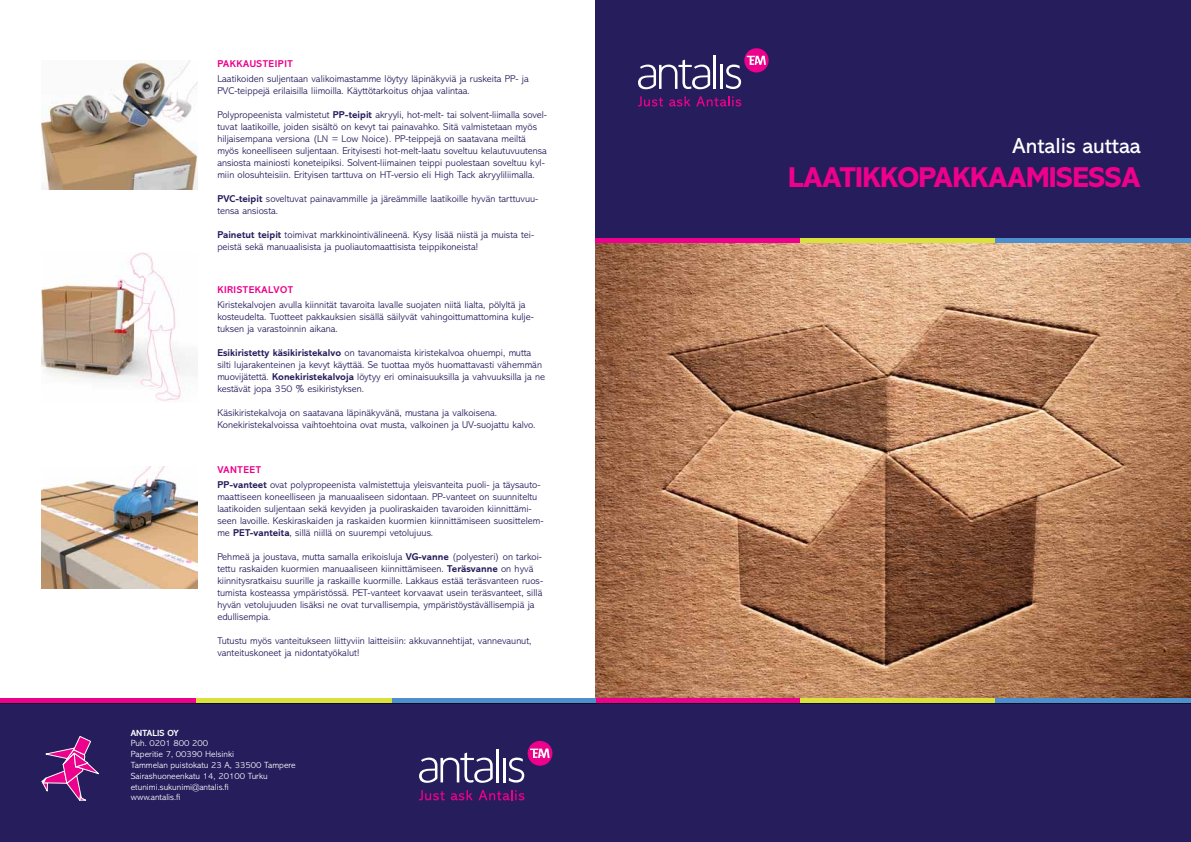
<style>
.page{position:relative;width:1191px;height:842px;background:#fff}
.page>*{position:absolute;margin:0;border:0;box-sizing:border-box;transform-origin:0 0}
.t1{font:800 29px "Abadi MT Pro";letter-spacing:-.02em;color:#ec008c}
.t2{font:22px "Abadi MT Pro";color:#fff}
.t3{font:300 10px/12px "Abadi MT Pro";color:#251d5c}
.t4{font:700 10px "Abadi MT Pro";letter-spacing:.05em;color:#ec008c}
.t5{font:300 9px/10.8px "Abadi MT Pro";color:#fff}
.t6{font:700 9px "Abadi MT Pro";color:#fff}
.s1{font-weight:700}
.s2{font-weight:700;color:#ec008c}
</style>
<div class="page">
<img style="left:595px;top:243px;width:596px;height:455px">
<div style="left:0;top:703px;width:1191px;height:139px;background:#251d5c"></div>
<svg style="left:42px;top:736px;width:57px;height:65px;background:#6e2e79"></svg>
<svg style="left:509px;top:757px;width:15px;height:25px"></svg>
<hr style="left:496px;top:749px;width:2px;height:33px;background:#fff">
<hr style="left:503px;top:758px;width:2px;height:24px;background:#fff">
<svg style="left:419px;top:752px;width:74px;height:31px"></svg>
<div style="left:527px;top:741px;width:25px;height:25px;background:#ec008c;border-radius:50%"></div>
<svg style="left:530px;top:749px;width:19px;height:9px"></svg>
<svg style="left:419px;top:790px;width:25px;height:10px"></svg>
<svg style="left:451px;top:790px;width:73px;height:10px"></svg>
<div style="left:595px;top:0;width:596px;height:241px;background:#251d5c"></div>
<hr style="left:713px;top:56px;width:3px;height:33px;background:#fff">
<hr style="left:720px;top:65px;width:3px;height:24px;background:#fff">
<svg style="left:638px;top:60px;width:72px;height:29px"></svg>
<svg style="left:744px;top:48px;width:24px;height:25px"></svg>
<svg style="left:726px;top:56px;width:40px;height:33px"></svg>
<svg style="left:638px;top:96px;width:25px;height:11px"></svg>
<svg style="left:669px;top:96px;width:21px;height:11px"></svg>
<svg style="left:696px;top:96px;width:45px;height:11px"></svg>
<div style="left:595px;top:238px;width:205px;height:5px;background:#ec008c"></div>
<div style="left:800px;top:238px;width:195px;height:5px;background:#dbe13c"></div>
<div style="left:995px;top:238px;width:196px;height:5px;background:#4d90cd"></div>
<img style="left:42px;top:60px;width:155px;height:129px">
<img style="left:42px;top:253px;width:149px;height:149px">
<img style="left:42px;top:466px;width:156px;height:122px">
<div style="left:595px;top:698px;width:205px;height:5px;background:#ec008c"></div>
<div style="left:800px;top:698px;width:195px;height:5px;background:#dbe13c"></div>
<div style="left:995px;top:698px;width:196px;height:5px;background:#4d90cd"></div>
<div style="left:0;top:698px;width:196px;height:5px;background:#ec008c"></div>
<div style="left:196px;top:698px;width:196px;height:5px;background:#dbe13c"></div>
<div style="left:392px;top:698px;width:203px;height:5px;background:#4d90cd"></div>
<p class="t4" style="left:217px;top:58px;width:72px">pakkausteipit</p>
<p class="t3" style="left:217px;top:73px;width:313px">Laatikoiden suljentaan valikoimastamme löytyy läpinäkyviä ja ruskeita PP- ja<br>PVC-teippejä erilaisilla liimoilla. Käyttötarkoitus ohjaa valintaa.</p>
<p class="t3" style="left:217px;top:109px;width:331px">Polypropeenista valmistetut <span class="s1">PP-teipit</span> akryyli, hot-melt- tai solvent-liimalla sovel&shy;tuvat laatikoille, joiden sisältö on kevyt tai painavahko. Sitä valmistetaan myös hiljaisempana versiona (LN = Low Noice). PP-teippejä on saatavana meiltä myös koneelliseen suljentaan. Erityisesti hot-melt-laatu soveltuu kelautuvuutensa ansiosta mainiosti koneteipiksi. Solvent-liimainen teippi puolestaan soveltuu kyl&shy;miin olosuhteisiin. Erityisen tarttuva on HT-versio eli High Tack akryyliliimalla.</p>
<p class="t3" style="left:217px;top:193px;width:322px"><span class="s1">PVC-teipit</span> soveltuvat painavammille ja järeämmille laatikoille hyvän tarttuvuu&shy;tensa ansiosta.</p>
<p class="t3" style="left:217px;top:229px;width:318px"><span class="s1">Painetut teipit</span> toimivat markkinointivälineenä. Kysy lisää niistä ja muista tei&shy;peistä sekä manuaalisista ja puoliautomaattisista teippikoneista!</p>
<p class="t4" style="left:217px;top:284px;width:52px">kiristekalvot</p>
<p class="t3" style="left:217px;top:299px;width:318px">Kiristekalvojen avulla kiinnität tavaroita lavalle suojaten niitä lialta, pölyltä ja kosteudelta. Tuotteet pakkauksien sisällä säilyvät vahingoittumattomina kulje&shy;tuksen ja varastoinnin aikana.</p>
<p class="t3" style="left:217px;top:347px;width:329px"><span class="s1">Esikiristetty käsikiristekalvo</span> on tavanomaista kiristekalvoa ohuempi, mutta silti lujarakenteinen ja kevyt käyttää. Se tuottaa myös huomattavasti vähemmän muovijätettä. <span class="s1">Konekiristekalvoja</span> löytyy eri ominaisuuksilla ja vahvuuksilla ja ne kestävät jopa 350 % esikiristyksen.</p>
<p class="t3" style="left:217px;top:407px;width:320px">Käsikiristekalvoja on saatavana läpinäkyvänä, mustana ja valkoisena.<br>Konekiristekalvoissa vaihtoehtoina ovat musta, valkoinen ja UV-suojattu kalvo.</p>
<p class="t3" style="left:217px;top:462px;width:325px;line-height:14.8px"><span class="s2">VANTEET<br></span><span class="s1">PP-vanteet</span> ovat polypropeenista valmistettuja yleisvanteita puoli- ja täysauto-</p>
<p class="t3" style="left:217px;top:491px;width:328px">maattiseen koneelliseen ja manuaaliseen sidontaan. PP-vanteet on suunniteltu laatikoiden suljentaan sekä kevyiden ja puoliraskaiden tavaroiden kiinnittämi&shy;seen lavoille. Keskiraskaiden ja raskaiden kuormien kiinnittämiseen suosittelem&shy;me <span class="s1">PET-vanteita</span>, sillä niillä on suurempi vetolujuus.</p>
<p class="t3" style="left:217px;top:551px;width:327px">Pehmeä ja joustava, mutta samalla erikoisluja <span class="s1">VG-vanne</span> (polyesteri) on tarkoi&shy;tettu raskaiden kuormien manuaaliseen kiinnittämiseen. <span class="s1">Teräsvanne</span> on hyvä kiinnitysratkaisu suurille ja raskaille kuormille. Lakkaus estää teräsvanteen ruos&shy;tumista kosteassa ympäristössä. PET-vanteet korvaavat usein teräsvanteet, sillä hyvän vetolujuuden lisäksi ne ovat turvallisempia, ympäristöystävällisempiä ja edullisempia.</p>
<p class="t3" style="left:217px;top:635px;width:315px">Tutustu myös vanteitukseen liittyviin laitteisiin: akkuvannehtijat, vannevaunut, vanteituskoneet ja nidontatyökalut!</p>
<p class="t6" style="left:131px;top:727px;width:50px">ANTALIS OY</p>
<p class="t5" style="left:131px;top:738px;width:166px">Puh. 0201 800 200<br>Paperitie 7, 00390 Helsinki<br>Tammelan puistokatu 23 A, 33500 Tampere<br>Sairashuoneenkatu 14, 20100 Turku etunimi.sukunimi@antalis.fi<br>www.antalis.fi</p>
<h2 class="t2" style="left:1012px;top:133px;width:130px">Antalis auttaa</h2>
<h1 class="t1" style="left:788px;top:161px;width:354px">LAATIKKOPAKKAAMISESSA</h1>
</div>
